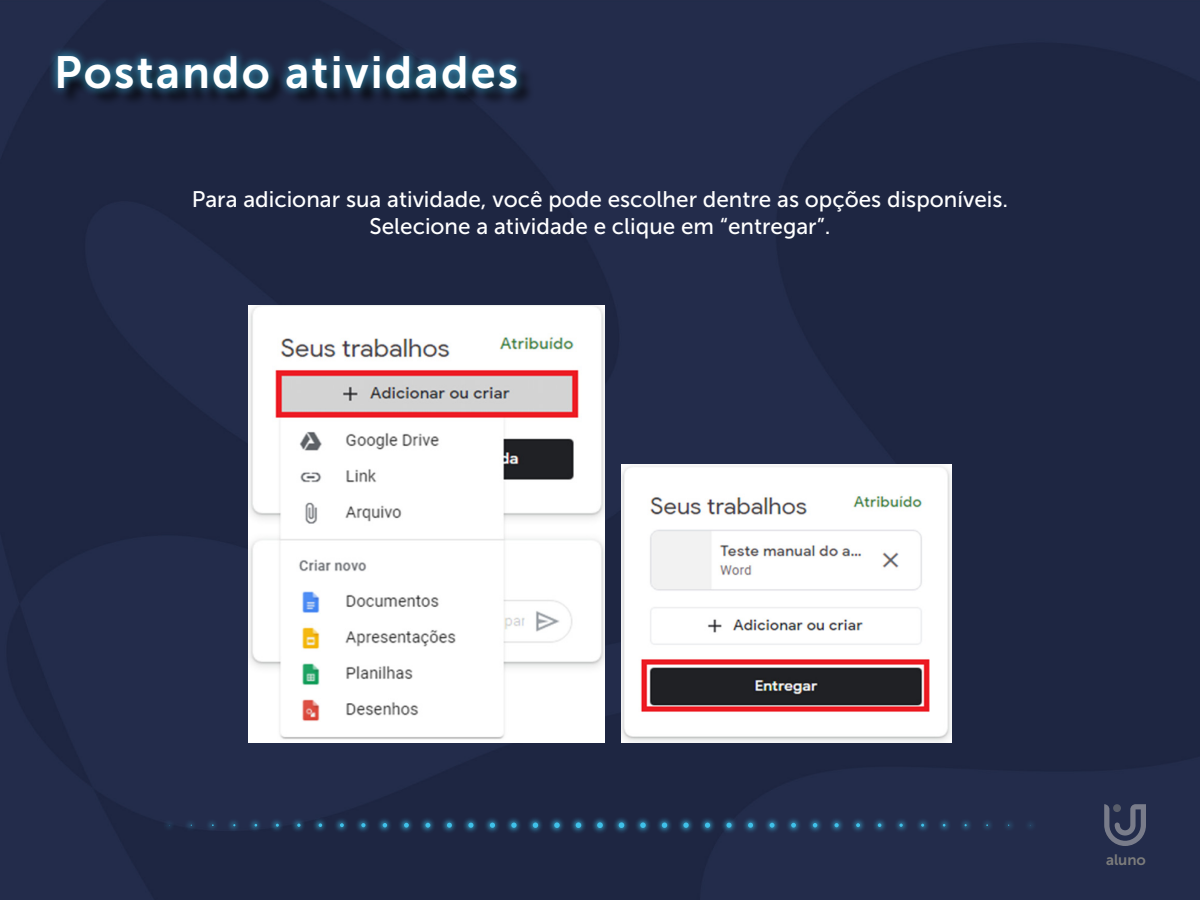
<style>
.page{position:relative;width:1200px;height:900px;background:#fff}
.page>*{position:absolute;margin:0;border:0;box-sizing:border-box;transform-origin:0 0}
.t1{font:45px "Museo Sans 700";letter-spacing:.05em;color:#fff}
.t2{font:22.5px "Museo Sans 500";color:#fff}
.t3{font:15px "Museo Sans 700";color:#7c7c7b}
</style>
<div class="page">
<img style="left:0;top:0;width:1200px;height:900px">
<div style="left:163px;top:816px;width:874px;height:19px;background:#3fc1e9;opacity:.9"></div>
<svg style="left:297px;top:824px;width:4px;height:3px"></svg>
<svg style="left:319px;top:823px;width:3px;height:4px"></svg>
<svg style="left:340px;top:823px;width:4px;height:4px"></svg>
<svg style="left:361px;top:823px;width:5px;height:4px"></svg>
<svg style="left:383px;top:823px;width:4px;height:4px"></svg>
<svg style="left:404px;top:823px;width:5px;height:5px"></svg>
<svg style="left:425px;top:823px;width:5px;height:5px"></svg>
<svg style="left:447px;top:823px;width:5px;height:5px"></svg>
<svg style="left:468px;top:823px;width:5px;height:5px"></svg>
<svg style="left:490px;top:823px;width:5px;height:5px"></svg>
<svg style="left:511px;top:823px;width:6px;height:5px"></svg>
<svg style="left:533px;top:823px;width:5px;height:5px"></svg>
<svg style="left:554px;top:822px;width:6px;height:6px"></svg>
<svg style="left:576px;top:822px;width:5px;height:6px"></svg>
<svg style="left:597px;top:822px;width:6px;height:6px"></svg>
<svg style="left:619px;top:822px;width:5px;height:6px"></svg>
<svg style="left:640px;top:822px;width:6px;height:6px"></svg>
<svg style="left:662px;top:823px;width:5px;height:5px"></svg>
<svg style="left:683px;top:823px;width:6px;height:5px"></svg>
<svg style="left:705px;top:823px;width:5px;height:5px"></svg>
<svg style="left:727px;top:823px;width:5px;height:5px"></svg>
<svg style="left:748px;top:823px;width:5px;height:5px"></svg>
<svg style="left:770px;top:823px;width:5px;height:5px"></svg>
<svg style="left:791px;top:823px;width:5px;height:5px"></svg>
<svg style="left:813px;top:823px;width:4px;height:4px"></svg>
<svg style="left:834px;top:823px;width:5px;height:4px"></svg>
<svg style="left:856px;top:823px;width:4px;height:4px"></svg>
<svg style="left:878px;top:823px;width:3px;height:4px"></svg>
<svg style="left:899px;top:824px;width:4px;height:3px"></svg>
<div style="left:60px;top:58px;width:475px;height:49px;background:#000;opacity:.75"></div>
<div style="left:49px;top:46px;width:477px;height:51px;background:#3fc1e9;opacity:.9"></div>
<img style="left:249px;top:306px;width:356px;height:437px">
<img style="left:622px;top:464px;width:329px;height:279px">
<svg style="left:1104px;top:804px;width:42px;height:42px;background:#4a5067"></svg>
<p class="t1" style="left:54px;top:47px;width:466px">Postando atividades</p>
<p class="t2" style="left:192px;top:187px;width:818px">Para adicionar sua atividade, você pode escolher dentre as opções disponíveis.</p>
<p class="t2" style="left:369px;top:214px;width:463px">Selecione a atividade e clique em “entregar”.</p>
<p class="t3" style="left:1106px;top:851px;width:41px">aluno</p>
</div>
